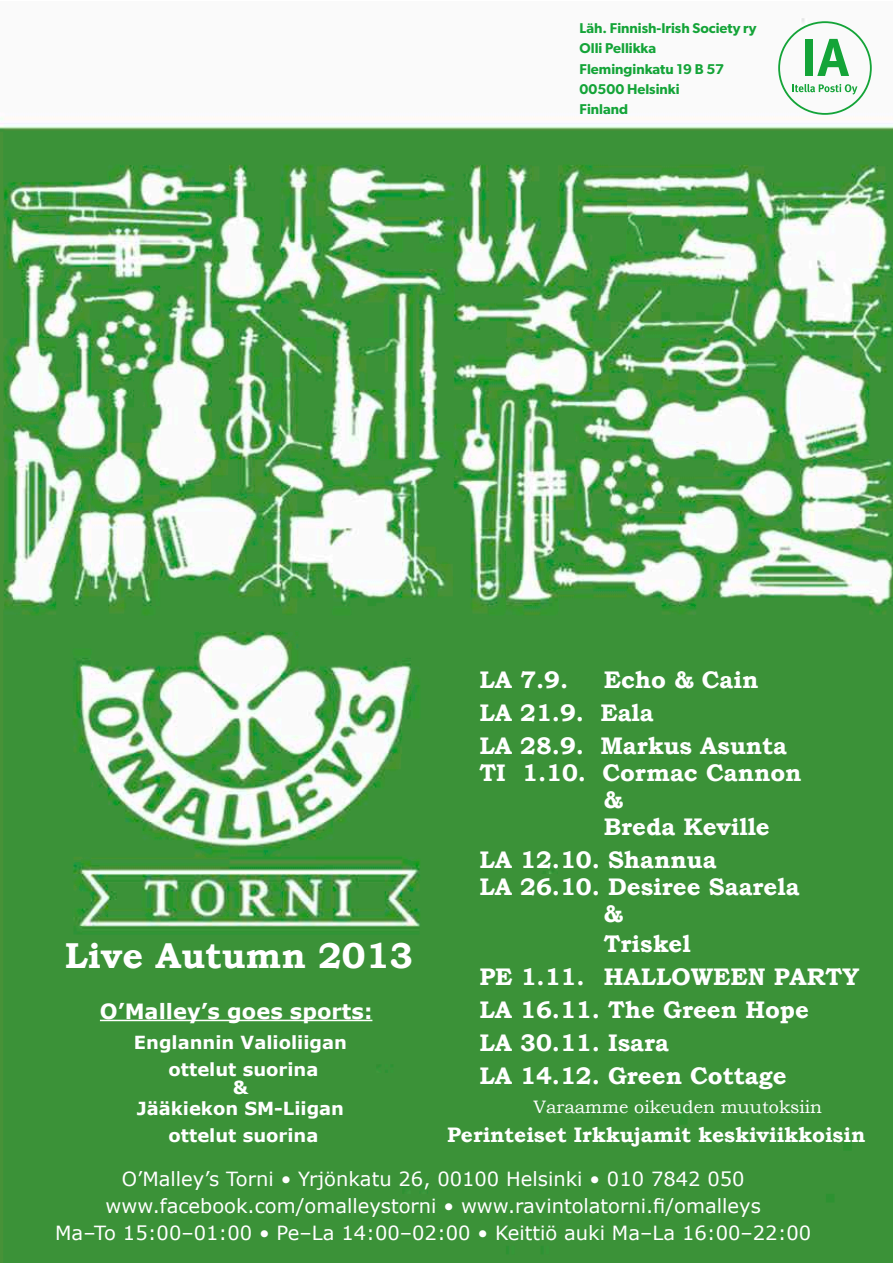
<style>
.page{position:relative;width:893px;height:1263px;background:#fff}
.page>*{position:absolute;margin:0;border:0;box-sizing:border-box;transform-origin:0 0}
.t1{font:700 36px "Bookman Old Style";color:#fff}
.t2{font:700 24px/33px "Bookman Old Style";color:#fff}
.t3{font:700 21px "Bookman Old Style";color:#fff}
.t4{font:700 21px "Verdana";color:#fff}
.t5{font:19.5px/27px "Verdana";color:#fff;text-align:center}
.t6{font:700 18px/27px "Verdana";color:#fff;text-align:center}
.t7{font:18px "Bookman Old Style";color:#fff}
.t8{font:600 14.25px/20.2px "Gibson";color:#14a438}
</style>
<div class="page">
<img style="left:0;top:18px;width:893px;height:1245px">
<hr style="left:100px;top:1020px;width:272px;height:1px;background:#fff">
<svg style="left:778px;top:21px;width:94px;height:94px"></svg>
<p class="t8" style="left:580px;top:18px;width:178px">Läh. Finnish-Irish Society ry<br>Olli Pellikka<br>Fleminginkatu 19 B 57<br>00500 Helsinki<br>Finland</p>
<h1 class="t1" style="left:65px;top:929px;width:350px">Live Autumn 2013</h1>
<p class="t4" style="left:100px;top:996px;width:274px">O’Malley’s goes sports:</p>
<p class="t6" style="left:134px;top:1029px;width:214px">Englannin Valioliigan ottelut suorina</p>
<p class="t6" style="left:137px;top:1077px;width:209px;line-height:21px">&amp;<br>Jääkiekon SM-Liigan</p>
<p class="t6" style="left:169px;top:1122px;width:151px">ottelut suorina</p>
<p class="t2" style="left:479px;top:663px;width:309px;text-indent:124px">Echo &amp; Cain<br>LA 21.9. Eala<br>LA 28.9. Markus Asunta</p>
<p class="t2" style="left:604px;top:759px;width:199px;line-height:27px;text-indent:-124px">TI 1.10. Cormac Cannon &amp;<br>Breda Keville</p>
<p class="t2" style="left:479px;top:843px;width:239px">LA 12.10. Shannua</p>
<p class="t2" style="left:479px;top:870px;width:322px">LA 26.10. Desiree Saarela</p>
<p class="t2" style="left:604px;top:897px;width:21px">&amp;</p>
<p class="t2" style="left:479px;top:927px;width:381px;text-indent:124px">Triskel<br>PE 1.11. HALLOWEEN PARTY<br>LA 16.11. The Green Hope<br>LA 30.11. Isara<br>LA 14.12. Green Cottage</p>
<p class="t7" style="left:533px;top:1095px;width:290px">Varaamme oikeuden muutoksiin</p>
<p class="t3" style="left:447px;top:1120px;width:420px">Perinteiset Irkkujamit keskiviikkoisin</p>
<p class="t2" style="left:479px;top:663px;width:90px">LA 7.9.</p>
<p class="t5" style="left:55px;top:1165px;width:758px">O’Malley’s Torni • Yrjönkatu 26, 00100 Helsinki • 010 7842 050 www.facebook.com/omalleystorni • www.ravintolatorni.fi/omalleys<br>Ma–To 15:00–01:00 • Pe–La 14:00–02:00 • Keittiö auki Ma–La 16:00–22:00</p>
</div>
